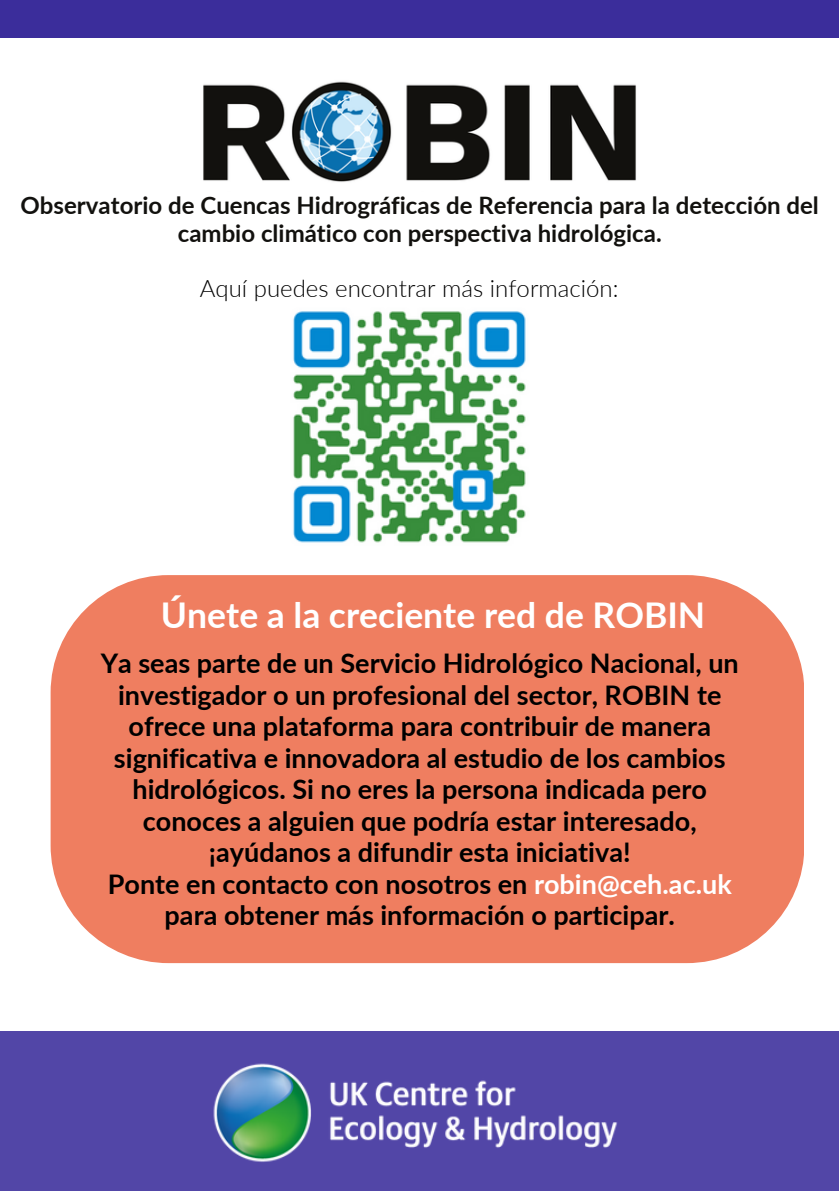
<style>
.page{position:relative;width:839px;height:1191px;background:#fff}
.page>*{position:absolute;margin:0;border:0;box-sizing:border-box;transform-origin:0 0}
.t1{font:700 35.4px "Lato";color:#fff}
.t2{font:700 27px/31.6px "Lato";color:#000;text-align:center}
.t3{font:700 24px/28.4px "Lato";color:#12110e;text-align:center}
.t4{font:300 24px "Lato";color:#000}
.s1{color:#fff}
</style>
<div class="page">
<div style="left:0;top:1031px;width:838px;height:160px;background:#5246a7"></div>
<div style="left:0;top:0;width:838px;height:38px;background:#3b2d9b"></div>
<img style="left:203px;top:81px;width:433px;height:101px">
<img style="left:293px;top:311px;width:233px;height:232px">
<img style="left:213px;top:1063px;width:404px;height:99px">
<div style="left:51px;top:575px;width:753px;height:388px;background:#ef7e60"></div>
<p class="t3" style="left:21px;top:190px;width:799px">Observatorio de Cuencas Hidrográficas de Referencia para la detección del cambio climático con perspectiva hidrológica.</p>
<h2 class="t4" style="left:200px;top:274px;width:420px">Aquí puedes encontrar más información:</h2>
<p class="t1" style="left:161px;top:593px;width:545px">Únete a la creciente red de ROBIN</p>
<h3 class="t2" style="left:101px;top:647px;width:639px">Ya seas parte de un Servicio Hidrológico Nacional, un investigador o un profesional del sector, ROBIN te ofrece una plataforma para contribuir de manera significativa e innovadora al estudio de los cambios hidrológicos. Si no eres la persona indicada pero conoces a alguien que podría estar interesado, ¡ayúdanos a difundir esta iniciativa!</h3>
<p class="t2" style="left:108px;top:868px;width:625px">Ponte en contacto con nosotros en <span class="s1">robin@ceh.ac.uk </span>para obtener más información o participar.</p>
</div>
